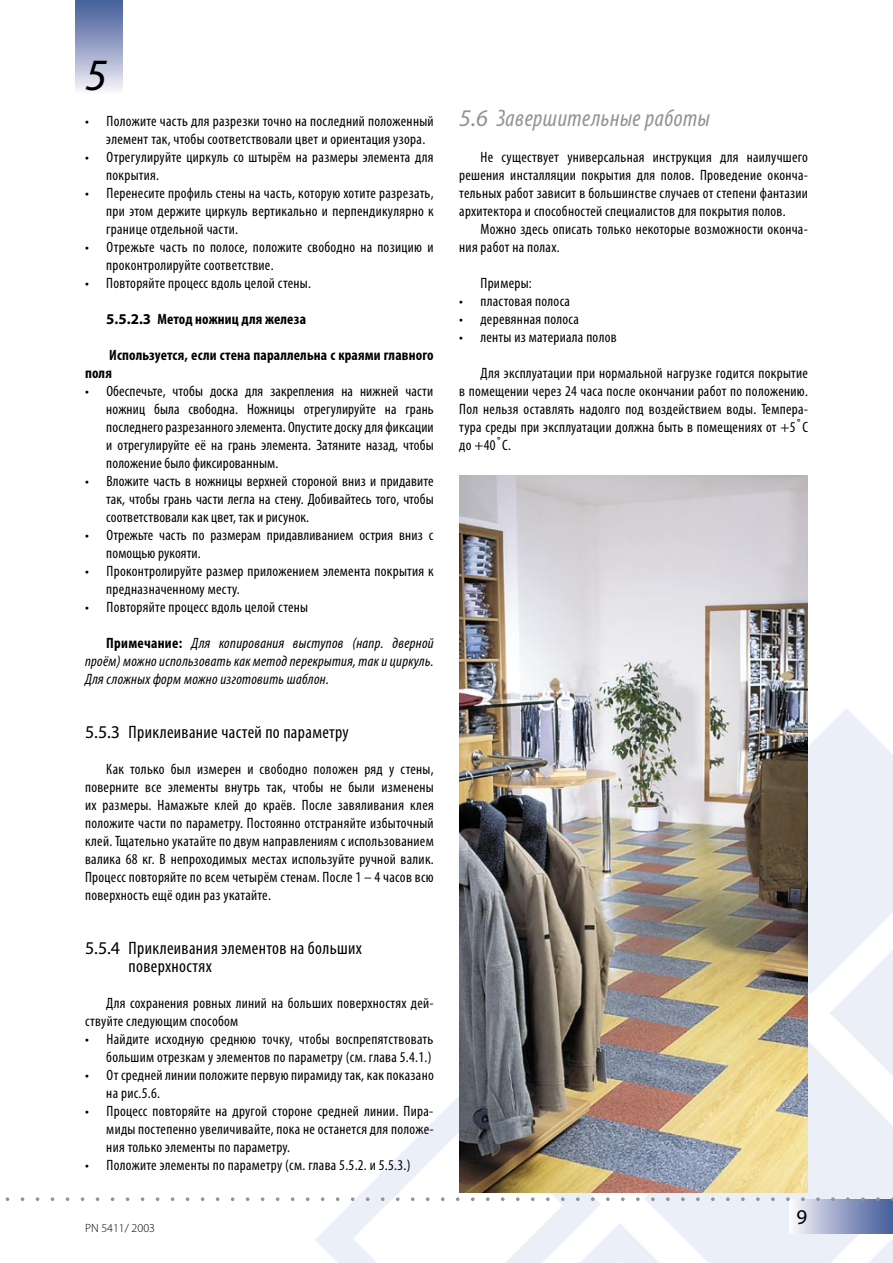
<style>
.page{position:relative;width:893px;height:1263px;background:#fff}
.page>*{position:absolute;margin:0;border:0;box-sizing:border-box;transform-origin:0 0}
.t1{font:italic 45px "Myriad Pro";color:#000}
.t2{font:italic condensed 24px "Myriad Pro";letter-spacing:.02em;color:#939393}
.t3{font:21px "Myriad Pro";color:#000}
.t4{font:condensed 18px/18px "Myriad Pro";letter-spacing:.02em;color:#000}
.t5{font:condensed 15px/18px "Myriad Pro";letter-spacing:.02em;color:#000}
.t6{font:italic condensed 15px/18px "Myriad Pro";letter-spacing:.02em;color:#000;text-align:justify}
.t7{font:700 condensed 15px/18px "Myriad Pro";letter-spacing:.01em;color:#000}
.t8{font:300 12px "Myriad Pro";color:#000}
.s1{font-stretch:normal}
.s2{font-weight:700;font-style:normal}
</style>
<div class="page">
<svg style="left:808px;top:708px;width:85px;height:286px;background:#edf1f8"></svg>
<div style="left:808px;top:1041px;width:85px;height:141px;background:#ebeff8"></div>
<svg style="left:830px;top:852px;width:63px;height:286px"></svg>
<svg style="left:373px;top:1096px;width:86px;height:86px"></svg>
<svg style="left:5px;top:1182px;width:888px;height:81px"></svg>
<div style="left:75px;top:0;width:47px;height:94px;background:linear-gradient(to bottom,#405998,#f5f2f9)"></div>
<img style="left:459px;top:476px;width:349px;height:716px">
<h1 class="t1" style="left:85px;top:47px;width:24px">5</h1>
<p class="t5" style="left:106px;top:112px;width:329px;text-indent:-21px">• Положите часть для разрезки точно на последний положенный элемент так, чтобы соответствовали цвет и ориентация узора.</p>
<p class="t5" style="left:106px;top:148px;width:329px;text-indent:-21px">• Отрегулируйте циркуль со штырём на размеры элемента для покрытия.</p>
<p class="t5" style="left:106px;top:184px;width:329px;text-align:justify;text-indent:-21px">• Перенесите профиль стены на часть, которую хотите разрезать, при этом держите циркуль вертикально и перпендикулярно к границе отдельной части.</p>
<p class="t5" style="left:106px;top:238px;width:329px;text-indent:-21px">• Отрежьте часть по полосе, положите свободно на позицию и проконтролируйте соответствие.</p>
<p class="t5" style="left:85px;top:274px;width:228px">• Повторяйте процесс вдоль целой стены.</p>
<p class="t7" style="left:106px;top:310px;width:201px"><span class="s1">5.5.2.3</span> Метод ножниц для железа</p>
<p class="t7" style="left:85px;top:346px;width:350px;text-indent:24px">Используется, если стена параллельна с краями главного поля</p>
<p class="t5" style="left:106px;top:382px;width:329px;text-align:justify;text-indent:-21px">• Обеспечьте, чтобы доска для закрепления на нижней части ножниц была свободна. Ножницы отрегулируйте на грань последнего разрезанного элемента. Опустите доску для фиксации и отрегулируйте её на грань элемента. Затяните назад, чтобы положение было фиксированным.</p>
<p class="t5" style="left:106px;top:472px;width:329px;text-align:justify;text-indent:-21px">• Вложите часть в ножницы верхней стороной вниз и придавите так, чтобы грань части легла на стену. Добивайтесь того, чтобы соответствовали как цвет, так и рисунок.</p>
<p class="t5" style="left:106px;top:526px;width:328px;text-indent:-21px">• Отрежьте часть по размерам придавливанием острия вниз с помощью рукояти.</p>
<p class="t5" style="left:106px;top:562px;width:329px;text-indent:-21px">• Проконтролируйте размер приложением элемента покрытия к предназначенному месту.</p>
<p class="t5" style="left:85px;top:598px;width:225px">• Повторяйте процесс вдоль целой стены</p>
<p class="t6" style="left:85px;top:634px;width:350px;text-indent:21px"><span class="s2">Примечание:</span> Для копирования выступов (напр. дверной проём) можно использовать как метод перекрытия, так и циркуль.<br>Для сложных форм можно изготовить шаблон.</p>
<p class="t4" style="left:85px;top:723px;width:265px"><span class="s1">5.5.3</span> Приклеивание частей по параметру</p>
<p class="t5" style="left:85px;top:760px;width:350px;text-align:justify;text-indent:21px">Как только был измерен и свободно положен ряд у стены, поверните все элементы внутрь так, чтобы не были изменены их размеры. Намажьте клей до краёв. После завяливания клея положите части по параметру. Постоянно отстраняйте избыточный клей. Тщательно укатайте по двум направлениям с использованием валика 68 кг. В непроходимых местах используйте ручной валик.<br>Процесс повторяйте по всем четырём стенам. После 1 – 4 часов всю поверхность ещё один раз укатайте.</p>
<p class="t4" style="left:129px;top:939px;width:235px;text-indent:-44px"><span class="s1">5.5.4</span> Приклеивания элементов на больших поверхностях</p>
<p class="t5" style="left:85px;top:994px;width:350px;text-indent:21px">Для сохранения ровных линий на больших поверхностях дей&shy;ствуйте следующим способом</p>
<p class="t5" style="left:85px;top:1030px;width:350px;text-align:right">• Найдите исходную среднюю точку, чтобы воспрепятствовать большим отрезкам у элементов по параметру (см. глава 5.4.1.)</p>
<p class="t5" style="left:106px;top:1066px;width:329px;text-indent:-21px">• От средней линии положите первую пирамиду так, как показано на рис.5.6.</p>
<p class="t5" style="left:106px;top:1102px;width:329px;text-align:justify;text-indent:-21px">• Процесс повторяйте на другой стороне средней линии. Пира&shy;миды постепенно увеличивайте, пока не останется для положе&shy;ния только элементы по параметру.</p>
<p class="t5" style="left:85px;top:1156px;width:327px">• Положите элементы по параметру (см. глава 5.5.2. и 5.5.3.)</p>
<p class="t8" style="left:85px;top:1221px;width:71px">PN 5411/ 2003</p>
<h2 class="t2" style="left:459px;top:105px;width:252px"><span class="s1">5.6</span> Завершительные работы</h2>
<p class="t5" style="left:459px;top:148px;width:350px;text-align:justify;text-indent:21px">Не существует универсальная инструкция для наилучшего решения инсталляции покрытия для полов. Проведение оконча&shy;тельных работ зависит в большинстве случаев от степени фантазии архитектора и способностей специалистов для покрытия полов.</p>
<p class="t5" style="left:459px;top:220px;width:350px;text-indent:21px">Можно здесь описать только некоторые возможности оконча&shy;ния работ на полах.</p>
<p class="t5" style="left:480px;top:274px;width:53px">Примеры:</p>
<p class="t5" style="left:459px;top:292px;width:112px">• пластовая полоса</p>
<p class="t5" style="left:459px;top:310px;width:121px">• деревянная полоса</p>
<p class="t5" style="left:459px;top:328px;width:159px">• ленты из материала полов</p>
<p class="t5" style="left:459px;top:364px;width:350px;text-align:justify;text-indent:21px">Для эксплуатации при нормальной нагрузке годится покрытие в помещении через 24 часа после окончании работ по положению.<br>Пол нельзя оставлять надолго под воздействием воды. Темпера&shy;тура среды при эксплуатации должна быть в помещениях от +5˚C до +40˚С.</p>
<h3 class="t3" style="left:796px;top:1204px;width:12px">9</h3>
</div>
